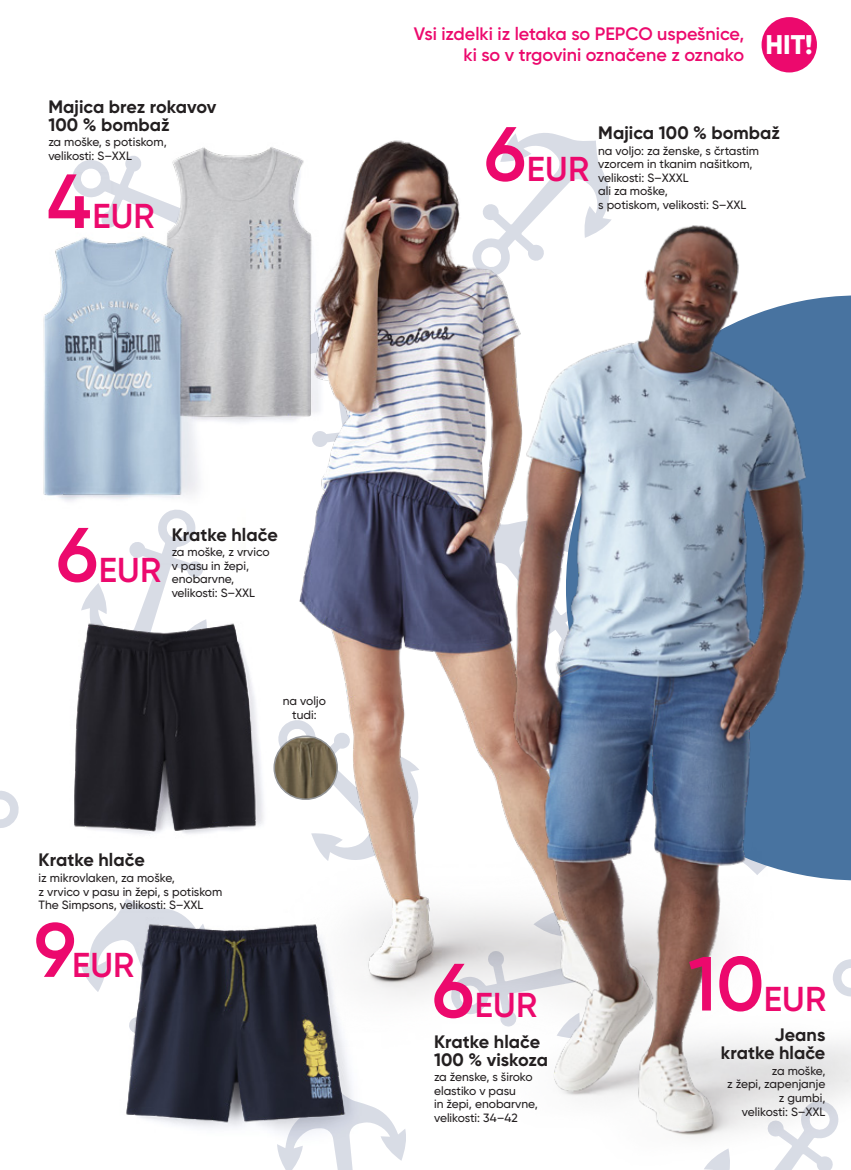
<style>
.page{position:relative;width:851px;height:1170px;background:#fff}
.page>*{position:absolute;margin:0;border:0;box-sizing:border-box;transform-origin:0 0}
.t1{font:600 34.5px "Gilroy";letter-spacing:.005em;color:#ec096d}
.t2{font:800 27px "Gilroy";color:#fff}
.t3{font:700 18px/18px "Gilroy";color:#231f20}
.t4{font:600 18px/21px "Gilroy";color:#ec096d;text-align:right}
.t5{font:500 12px/13.5px "Gilroy";color:#231f20}
.s1{font-size:76.5px}
</style>
<div class="page">
<svg style="left:381px;top:1122px;width:25px;height:39px"></svg>
<img style="left:0;top:791px;width:19px;height:37px">
<img style="left:73px;top:62px;width:726px;height:1060px">
<img style="left:111px;top:83px;width:258px;height:388px">
<img style="left:43px;top:172px;width:203px;height:364px">
<img style="left:73px;top:536px;width:214px;height:376px">
<img style="left:85px;top:822px;width:296px;height:347px">
<img style="left:460px;top:213px;width:390px;height:956px">
<img style="left:274px;top:736px;width:63px;height:63px;border-radius:31px">
<div style="left:273px;top:735px;width:65px;height:65px;border:2px solid #939598;border-radius:50%"></div>
<div style="left:761px;top:17px;width:55px;height:55px;background:#ec096d;border-radius:50%"></div>
<h3 class="t3" style="left:48px;top:97px;width:170px">Majica brez rokavov<br>100 % bombaž</h3>
<p class="t5" style="left:48px;top:135px;width:120px">za moške, s potiskom, velikosti: S–XXL</p>
<h1 class="t1" style="left:47px;top:194px;width:109px"><span class="s1">4</span>EUR</h1>
<h3 class="t4" style="left:414px;top:23px;width:331px">Vsi izdelki iz letaka so PEPCO uspešnice, ki so v trgovini označene z oznako</h3>
<h2 class="t2" style="left:765px;top:28px;width:49px">HIT!</h2>
<h1 class="t1" style="left:484px;top:147px;width:106px"><span class="s1">6</span>EUR</h1>
<h3 class="t3" style="left:598px;top:124px;width:183px">Majica 100 % bombaž</h3>
<p class="t5" style="left:598px;top:144px;width:162px">na voljo: za ženske, s črtastim vzorcem in tkanim našitkom, velikosti: S–XXXL<br>ali za moške,<br>s potiskom, velikosti: S–XXL</p>
<h1 class="t1" style="left:56px;top:548px;width:106px"><span class="s1">6</span>EUR</h1>
<h3 class="t3" style="left:172px;top:525px;width:108px">Kratke hlače</h3>
<p class="t5" style="left:172px;top:545px;width:99px">za moške, z vrvico v pasu in žepi, enobarvne, velikosti: S–XXL</p>
<p class="t5" style="left:283px;top:694px;width:45px;text-align:center">na voljo tudi:</p>
<h3 class="t3" style="left:39px;top:851px;width:108px">Kratke hlače</h3>
<p class="t5" style="left:39px;top:871px;width:185px">iz mikrovlaken, za moške,<br>z vrvico v pasu in žepi, s potiskom<br>The Simpsons, velikosti: S–XXL</p>
<h1 class="t1" style="left:34px;top:943px;width:102px"><span class="s1">9</span>EUR</h1>
<h1 class="t1" style="left:432px;top:983px;width:106px"><span class="s1">6</span>EUR</h1>
<h3 class="t3" style="left:434px;top:1032px;width:116px">Kratke hlače<br>100 % viskoza</h3>
<p class="t5" style="left:434px;top:1070px;width:105px">za ženske, s široko elastiko v pasu<br>in žepi, enobarvne, velikosti: 34–42</p>
<h1 class="t1" style="left:688px;top:976px;width:139px"><span class="s1">10</span>EUR</h1>
<h3 class="t3" style="left:720px;top:1025px;width:106px;text-align:right">Jeans kratke hlače</h3>
<p class="t5" style="left:727px;top:1063px;width:100px;text-align:right">za moške,<br>z žepi, zapenjanje z gumbi,<br>velikosti: S–XXL</p>
</div>
